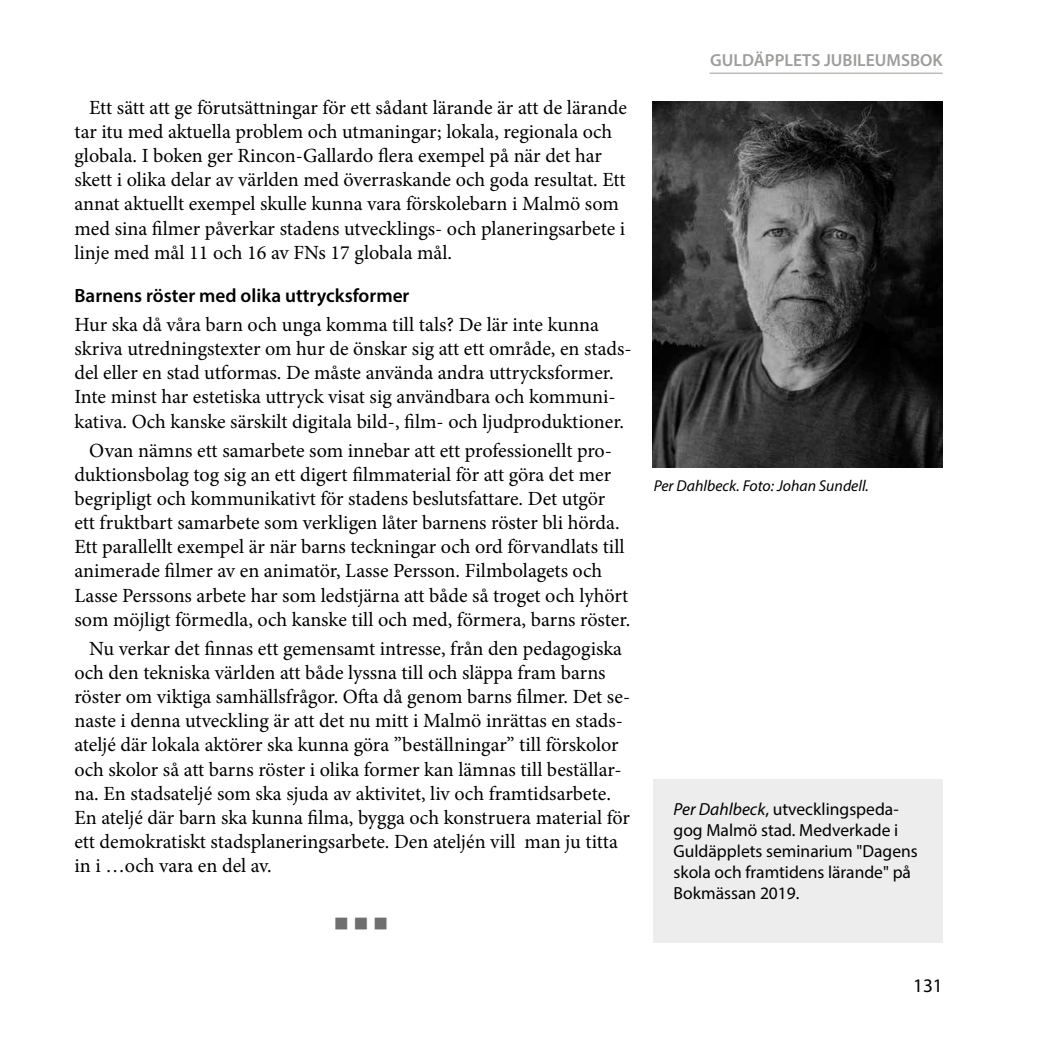
<style>
.page{position:relative;width:1042px;height:1042px;background:#fff}
.page>*{position:absolute;margin:0;border:0;box-sizing:border-box;transform-origin:0 0}
.t1{font:20.3px "Wingdings";color:#706f6f}
.t2{font:20.12px/24.2px "Minion Pro";color:#000}
.t3{font:600 19.25px "Myriad Pro";color:#000}
.t4{font:19.25px "Myriad Pro";color:#000}
.t5{font:17.5px/21px "Myriad Pro";color:#000}
.t6{font:600 17.5px "Myriad Pro";color:#9d9d9c}
.t7{font:italic 15.75px "Myriad Pro";color:#000}
.s1{font-style:italic}
</style>
<div class="page">
<hr style="left:709px;top:73px;width:234px;height:1px;background:#9d9d9c">
<div style="left:654px;top:779px;width:289px;height:164px;background:#ededed"></div>
<img style="left:653px;top:101px;width:289px;height:367px">
<p class="t2" style="left:74px;top:95px;width:554px;text-indent:15px">Ett sätt att ge förutsättningar för ett sådant lärande är att de lärande tar itu med aktuella problem och utmaningar; lokala, regionala och globala. I boken ger Rincon-Gallardo flera exempel på när det har skett i olika delar av världen med överraskande och goda resultat. Ett annat aktuellt exempel skulle kunna vara förskolebarn i Malmö som med sina filmer påverkar stadens utvecklings- och planeringsarbete i linje med mål 11 och 16 av FNs 17 globala mål.</p>
<p class="t3" style="left:74px;top:283px;width:336px">Barnens röster med olika uttrycksformer</p>
<p class="t2" style="left:74px;top:312px;width:559px">Hur ska då våra barn och unga komma till tals? De lär inte kunna skriva utredningstexter om hur de önskar sig att ett område, en stads&shy;del eller en stad utformas. De måste använda andra uttrycksformer.<br>Inte minst har estetiska uttryck visat sig användbara och kommuni&shy;kativa. Och kanske särskilt digitala bild-, film- och ljudproduktioner.</p>
<p class="t2" style="left:74px;top:438px;width:557px;text-indent:15px">Ovan nämns ett samarbete som innebar att ett professionellt pro&shy;duktionsbolag tog sig an ett digert filmmaterial för att göra det mer begripligt och kommunikativt för stadens beslutsfattare. Det utgör ett fruktbart samarbete som verkligen låter barnens röster bli hörda.<br>Ett parallellt exempel är när barns teckningar och ord förvandlats till animerade filmer av en animatör, Lasse Persson. Filmbolagets och Lasse Perssons arbete har som ledstjärna att både så troget och lyhört som möjligt förmedla, och kanske till och med, förmera, barns röster.</p>
<p class="t2" style="left:74px;top:636px;width:557px;text-indent:15px">Nu verkar det finnas ett gemensamt intresse, från den pedagogiska och den tekniska världen att både lyssna till och släppa fram barns röster om viktiga samhällsfrågor. Ofta då genom barns filmer. Det se&shy;naste i denna utveckling är att det nu mitt i Malmö inrättas en stads&shy;ateljé där lokala aktörer ska kunna göra ”beställningar” till förskolor och skolor så att barns röster i olika former kan lämnas till beställar&shy;na. En stadsateljé som ska sjuda av aktivitet, liv och framtidsarbete.<br>En ateljé där barn ska kunna filma, bygga och konstruera material för ett demokratiskt stadsplaneringsarbete. Den ateljén vill man ju titta in i …och vara en del av.</p>
<p class="t1" style="left:334px;top:913px;width:56px">■■■</p>
<p class="t6" style="left:710px;top:49px;width:234px">GULDÄPPLETS JUBILEUMSBOK</p>
<p class="t7" style="left:654px;top:476px;width:216px">Per Dahlbeck. Foto: Johan Sundell.</p>
<p class="t5" style="left:673px;top:798px;width:246px"><span class="s1">Per Dahlbeck</span>, utvecklingspeda&shy;gog Malmö stad. Medverkade i<br>Guldäpplets seminarium "Dagens skola och framtidens lärande" på<br>Bokmässan 2019.</p>
<p class="t4" style="left:913px;top:973px;width:31px">131</p>
</div>
